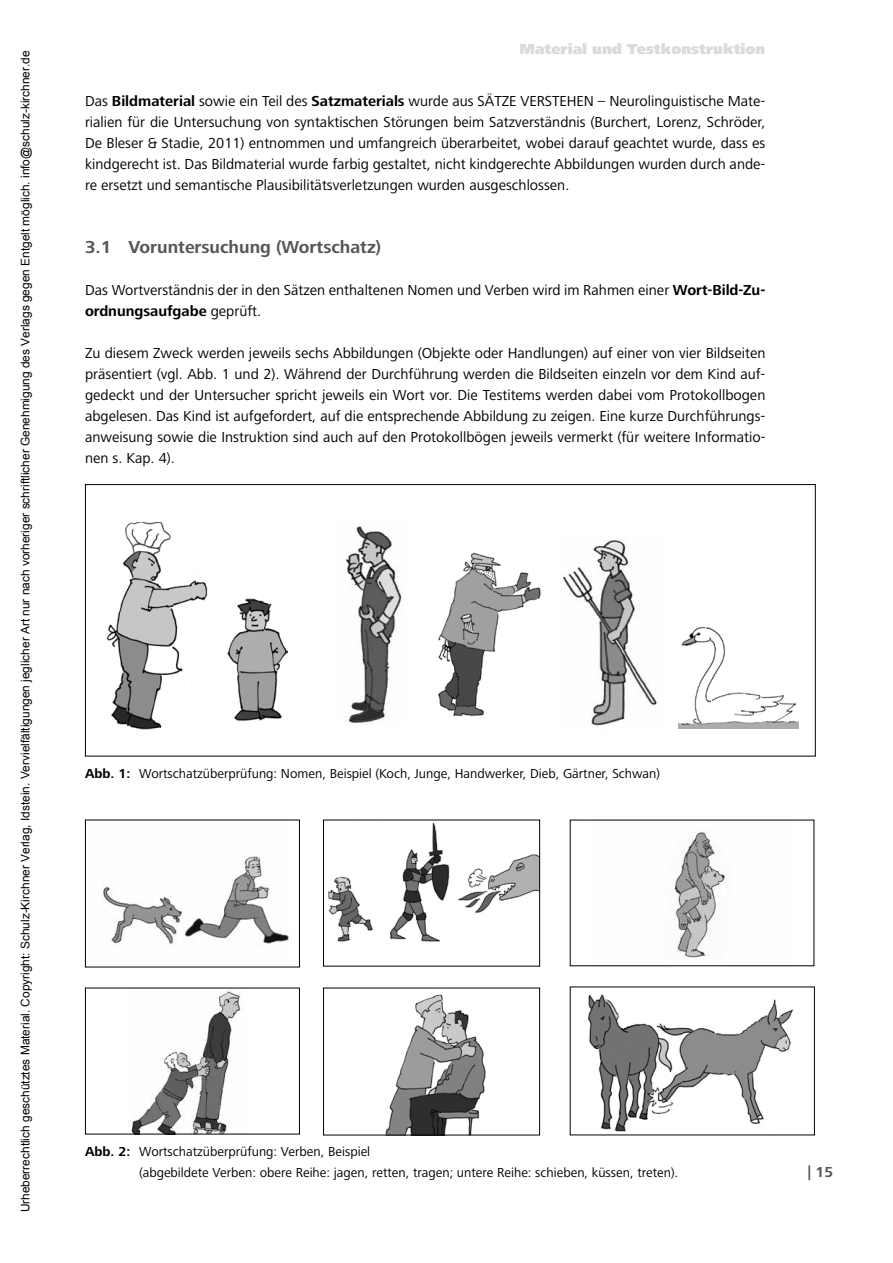
<style>
.page{position:relative;width:893px;height:1263px;background:#fff}
.page>*{position:absolute;margin:0;border:0;box-sizing:border-box;transform-origin:0 0}
.t1{font:700 18px "Frutiger Next LT";color:#575756}
.t2{font:15px/21px "Frutiger Next LT";color:#000;text-align:justify}
.t3{font:900 15px "Frutiger Next LT";color:#dadada}
.t4{font:700 15px "Frutiger Next LT";color:#575756}
.t5{font:13.5px/21px "Frutiger Next LT";color:#000}
.t6{font:11.85px "Arial";color:#000}
.s1{font-weight:700}
</style>
<div class="page">
<img style="left:563px;top:540px;width:94px;height:186px">
<img style="left:438px;top:552px;width:103px;height:164px">
<img style="left:345px;top:526px;width:57px;height:197px">
<img style="left:227px;top:598px;width:60px;height:123px">
<img style="left:107px;top:522px;width:101px;height:208px">
<img style="left:679px;top:626px;width:120px;height:103px">
<div style="left:85px;top:484px;width:731px;height:272px;border:1px solid #000"></div>
<img style="left:103px;top:856px;width:186px;height:89px">
<div style="left:85px;top:820px;width:215px;height:147px;border:1px solid #000"></div>
<img style="left:385px;top:994px;width:101px;height:139px">
<div style="left:323px;top:988px;width:217px;height:147px;border:1px solid #000"></div>
<img style="left:328px;top:822px;width:210px;height:120px">
<div style="left:323px;top:820px;width:217px;height:146px;border:1px solid #000"></div>
<img style="left:131px;top:991px;width:111px;height:141px">
<div style="left:85px;top:988px;width:215px;height:146px;border:1px solid #000"></div>
<img style="left:672px;top:832px;width:56px;height:126px">
<img style="left:588px;top:994px;width:205px;height:138px">
<p class="t6" style="left:18px;top:1212px;width:1163px;rotate:-90deg">Urheberrechtlich geschütztes Material. Copyright: Schulz-Kirchner Verlag, Idstein. Vervielfältigungen jeglicher Art nur nach vorheriger schriftlicher Genehmigung des Verlags gegen Entgelt möglich. info@schulz-kirchner.de</p>
<p class="t3" style="left:519px;top:41px;width:247px">Material und Testkonstruktion</p>
<p class="t2" style="left:85px;top:91px;width:682px">Das <span class="s1">Bildmaterial</span> sowie ein Teil des <span class="s1">Satzmaterials</span> wurde aus SÄTZE VERSTEHEN – Neurolinguistische Mate&shy;rialien für die Untersuchung von syntaktischen Störungen beim Satzverständnis (Burchert, Lorenz, Schröder, De Bleser &amp; Stadie, 2011) entnommen und umfangreich überarbeitet, wobei darauf geachtet wurde, dass es kindgerecht ist. Das Bildmaterial wurde farbig gestaltet, nicht kindgerechte Abbildungen wurden durch ande&shy;re ersetzt und semantische Plausibilitätsverletzungen wurden ausgeschlossen.</p>
<p class="t1" style="left:85px;top:237px;width:298px">3.1 Voruntersuchung (Wortschatz)</p>
<p class="t2" style="left:85px;top:280px;width:682px">Das Wortverständnis der in den Sätzen enthaltenen Nomen und Verben wird im Rahmen einer <span class="s1">Wort-Bild-Zu&shy;ordnungsaufgabe</span> geprüft.</p>
<p class="t2" style="left:85px;top:343px;width:682px">Zu diesem Zweck werden jeweils sechs Abbildungen (Objekte oder Handlungen) auf einer von vier Bildseiten präsentiert (vgl. Abb. 1 und 2). Während der Durchführung werden die Bildseiten einzeln vor dem Kind auf&shy;gedeckt und der Untersucher spricht jeweils ein Wort vor. Die Testitems werden dabei vom Protokollbogen abgelesen. Das Kind ist aufgefordert, auf die entsprechende Abbildung zu zeigen. Eine kurze Durchführungs&shy;anweisung sowie die Instruktion sind auch auf den Protokollbögen jeweils vermerkt (für weitere Informatio&shy;nen s. Kap. 4).</p>
<p class="t5" style="left:85px;top:763px;width:577px"><span class="s1">Abb. 1:</span> Wortschatzüberprüfung: Nomen, Beispiel (Koch, Junge, Handwerker, Dieb, Gärtner, Schwan)</p>
<p class="t5" style="left:139px;top:1141px;width:541px;text-indent:-54px"><span class="s1">Abb. 2:</span> Wortschatzüberprüfung: Verben, Beispiel<br>(abgebildete Verben: obere Reihe: jagen, retten, tragen; untere Reihe: schieben, küssen, treten).</p>
<p class="t4" style="left:808px;top:1164px;width:27px">| 15</p>
</div>
